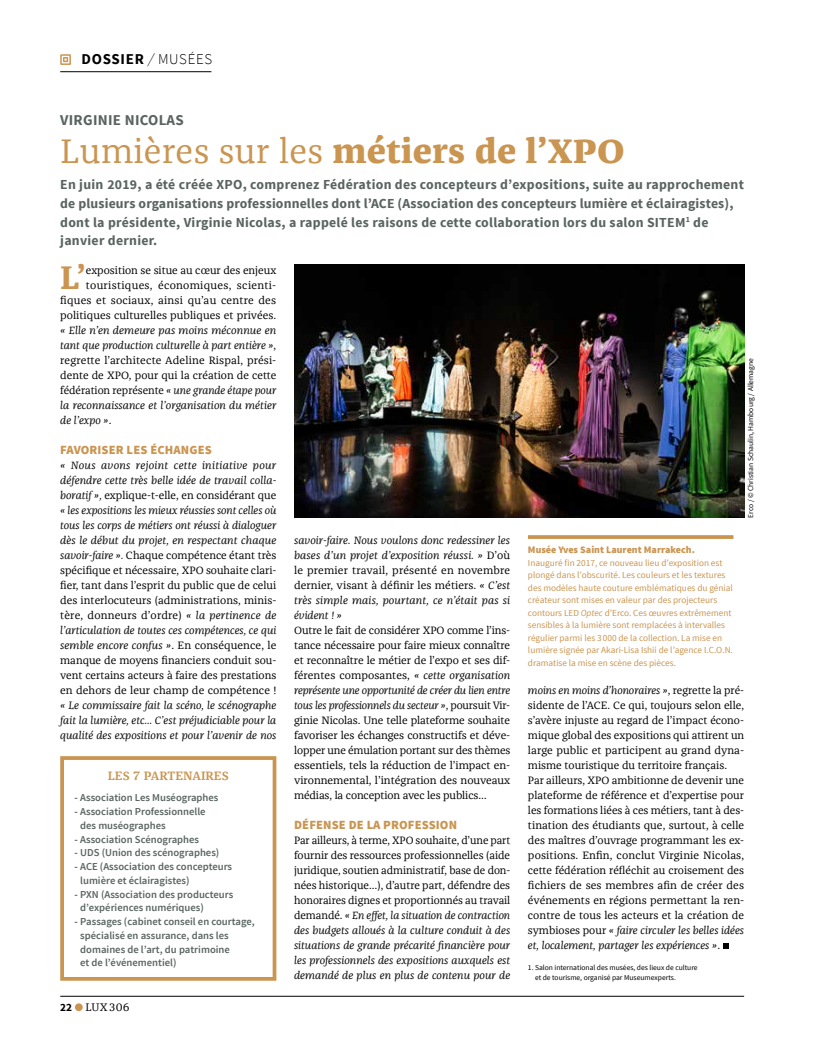
<style>
.page{position:relative;width:815px;height:1053px;background:#fff}
.page>*{position:absolute;margin:0;border:0;box-sizing:border-box;transform-origin:0 0}
.t1{font:35px "Franziska Offc";letter-spacing:.01em;color:#ca9551}
.t2{font:700 33.5px "Franziska Offc";color:#ca9551}
.t3{font:700 15px "Source Sans Pro";letter-spacing:.02em;color:#596461}
.t4{font:700 15px "Source Sans Pro";letter-spacing:.05em;color:#000}
.t5{font:700 13.75px/18.8px "Source Sans Pro";letter-spacing:.02em;color:#596461}
.t6{font:900 12.5px "Source Sans Pro";letter-spacing:.01em;color:#ca9551}
.t7{font:600 12.5px "Franziska Offc";color:#ca9551}
.t8{font:11.25px "Franziska Offc";color:#000}
.t9{font:11px/15px "Franziska Offc";color:#000;text-align:justify}
.t10{font:italic 11px/15px "Franziska Offc";color:#000;text-align:justify}
.t11{font:600 10.62px/13.8px "Source Sans Pro";color:#596461}
.t12{font:900 10px "Source Sans Pro";color:#ca9551}
.t13{font:9.25px/12.5px "Source Sans Pro";color:#ca9551}
.t14{font:7.5px/10px "Source Sans Pro";color:#000}
.s1{font-weight:300;font-style:italic}
.s2{font-weight:300}
.s3{font-weight:800}
.s4{font-style:normal}
.s5{font-style:italic}
.s6{font-family:"Source Sans Pro";font-weight:700}
</style>
<div class="page">
<hr style="left:60px;top:71px;width:151px;height:1px;background:#000">
<svg style="left:60px;top:54px;width:11px;height:11px"></svg>
<svg style="left:723px;top:943px;width:6px;height:6px"></svg>
<div style="left:60px;top:756px;width:216px;height:224px;border:4px solid #ca9551"></div>
<svg style="left:528px;top:535px;width:205px;height:4px"></svg>
<img style="left:294px;top:264px;width:450px;height:253px">
<div style="left:75px;top:1003px;width:8px;height:8px;background:#ca9551;border-radius:50%"></div>
<hr style="left:60px;top:995px;width:684px;height:1px;background:#000">
<h3 class="t4" style="left:81px;top:50px;width:132px">DOSSIER <span class="s1">/</span> <span class="s2">MUSÉES</span></h3>
<h3 class="t3" style="left:60px;top:110px;width:125px">VIRGINIE NICOLAS</h3>
<h1 class="t1" style="left:60px;top:132px;width:566px">Lumières sur les <span class="s3">métiers de l’XPO</span></h1>
<p class="t5" style="left:60px;top:176px;width:685px">En juin 2019, a été créée XPO, comprenez Fédération des concepteurs d’expositions, suite au rapprochement de plusieurs organisations professionnelles dont l’ACE (Association des concepteurs lumière et éclairagistes), dont la présidente, Virginie Nicolas, a rappelé les raisons de cette collaboration lors du salon SITEM<sup>1</sup> de janvier dernier.</p>
<h2 class="t2" style="left:60px;top:258px;width:27px">L’</h2>
<p class="t9" style="left:60px;top:263px;width:218px;text-align:right">exposition se situe au cœur des enjeux touristiques, économiques, scienti&shy;fiques et sociaux, ainsi qu’au centre des politiques culturelles publiques et privées.</p>
<p class="t10" style="left:60px;top:323px;width:218px">« Elle n’en demeure pas moins méconnue en tant que production culturelle à part entière »<span class="s4">, regrette l’architecte Adeline Rispal, prési&shy;dente de XPO, pour qui la création de cette fédération représente</span> « une grande étape pour la reconnaissance et l’organisation du métier de l’expo »<span class="s4">.</span></p>
<p class="t6" style="left:60px;top:441px;width:153px">FAVORISER LES ÉCHANGES</p>
<p class="t9" style="left:60px;top:458px;width:218px"><span class="s5">« Nous avons rejoint cette initiative pour défendre cette très belle idée de travail colla&shy;boratif »,</span> explique-t-elle, en considérant que <span class="s5">« les expositions les mieux réussies sont celles où tous les corps de métiers ont réussi à dialoguer dès le début du projet, en respectant chaque savoir-faire ».</span> Chaque compétence étant très spécifique et nécessaire, XPO souhaite clari&shy;fier, tant dans l’esprit du public que de celui des interlocuteurs (administrations, minis&shy;tère, donneurs d’ordre) <span class="s5">« la pertinence de l’articulation de toutes ces compétences, ce qui semble encore confus »</span>. En conséquence, le manque de moyens financiers conduit sou&shy;vent certains acteurs à faire des prestations en dehors de leur champ de compétence !</p>
<p class="t10" style="left:60px;top:698px;width:218px">« Le commissaire fait la scéno, le scénographe fait la lumière, etc… C’est préjudiciable pour la qualité des expositions et pour l’avenir de nos</p>
<p class="t7" style="left:108px;top:769px;width:122px">LES 7 PARTENAIRES</p>
<p class="t11" style="left:75px;top:791px;width:145px">- Association Les Muséographes</p>
<p class="t11" style="left:80px;top:804px;width:127px;text-indent:-6px">- Association Professionnelle des muséographes</p>
<p class="t11" style="left:75px;top:832px;width:126px">- Association Scénographes</p>
<p class="t11" style="left:75px;top:846px;width:146px">- UDS (Union des scénographes)</p>
<p class="t11" style="left:80px;top:859px;width:153px;text-indent:-6px">- ACE (Association des concepteurs lumière et éclairagistes)</p>
<p class="t11" style="left:80px;top:887px;width:155px;text-indent:-6px">- PXN (Association des producteurs d’expériences numériques)</p>
<p class="t11" style="left:80px;top:914px;width:176px;text-indent:-6px">- Passages (cabinet conseil en courtage, spécialisé en assurance, dans les domaines de l’art, du patrimoine<br>et de l’événementiel)</p>
<p class="t8" style="left:60px;top:1000px;width:71px"><span class="s6">22</span> LUX306</p>
<p class="t10" style="left:294px;top:533px;width:218px">savoir-faire. Nous voulons donc redessiner les bases d’un projet d’exposition réussi. » <span class="s4">D’où le premier travail, présenté en novembre dernier, visant à définir les métiers.</span> « C’est très simple mais, pourtant, ce n’était pas si évident ! »</p>
<p class="t9" style="left:294px;top:623px;width:218px">Outre le fait de considérer XPO comme l’ins&shy;tance nécessaire pour faire mieux connaître et reconnaître le métier de l’expo et ses dif&shy;férentes composantes, <span class="s5">« cette organisation représente une opportunité de créer du lien entre tous les professionnels du secteur »</span>, poursuit Vir&shy;ginie Nicolas. Une telle plateforme souhaite favoriser les échanges constructifs et déve&shy;lopper une émulation portant sur des thèmes essentiels, tels la réduction de l’impact en&shy;vironnemental, l’intégration des nouveaux médias, la conception avec les publics…</p>
<p class="t6" style="left:294px;top:816px;width:165px">DÉFENSE DE LA PROFESSION</p>
<p class="t9" style="left:294px;top:833px;width:218px">Par ailleurs, à terme, XPO souhaite, d’une part fournir des ressources professionnelles (aide juridique, soutien administratif, base de don&shy;nées historique…), d’autre part, défendre des honoraires dignes et proportionnés au travail demandé. <span class="s5">« En effet, la situation de contraction des budgets alloués à la culture conduit à des situations de grande précarité financière pour les professionnels des expositions auxquels est demandé de plus en plus de contenu pour de</span></p>
<p class="t12" style="left:528px;top:543px;width:168px">Musée Yves Saint Laurent Marrakech.</p>
<p class="t13" style="left:528px;top:556px;width:206px">Inauguré fin 2017, ce nouveau lieu d’exposition est plongé dans l’obscurité. Les couleurs et les textures des modèles haute couture emblématiques du génial créateur sont mises en valeur par des projecteurs contours LED <span class="s5">Optec</span> d’Erco. Ces œuvres extrêmement sensibles à la lumière sont remplacées à intervalles régulier parmi les 3 000 de la collection. La mise en lumière signée par Akari-Lisa Ishii de l’agence I.C.O.N. dramatise la mise en scène des pièces.</p>
<p class="t14" style="left:746px;top:517px;width:161px;rotate:-90deg">Erco / © Christian Schaulin, Hambourg / Allemagne</p>
<p class="t9" style="left:528px;top:683px;width:218px;text-align:left"><span class="s5">moins en moins d’honoraires »</span>, regrette la pré&shy;sidente de l’ACE. Ce qui, toujours selon elle, s’avère injuste au regard de l’impact écono&shy;mique global des expositions qui attirent un large public et participent au grand dyna&shy;misme touristique du territoire français.<br>Par ailleurs, XPO ambitionne de devenir une plateforme de référence et d’expertise pour les formations liées à ces métiers, tant à des&shy;tination des étudiants que, surtout, à celle des maîtres d’ouvrage programmant les ex&shy;positions. Enfin, conclut Virginie Nicolas, cette fédération réfléchit au croisement des fichiers de ses membres afin de créer des événements en régions permettant la ren&shy;contre de tous les acteurs et la création de symbioses pour <span class="s5">« faire circuler les belles idées et, localement, partager les expériences »</span>.</p>
<p class="t14" style="left:535px;top:962px;width:164px;text-indent:-7px">1. Salon international des musées, des lieux de culture et de tourisme, organisé par Museumexperts.</p>
</div>
